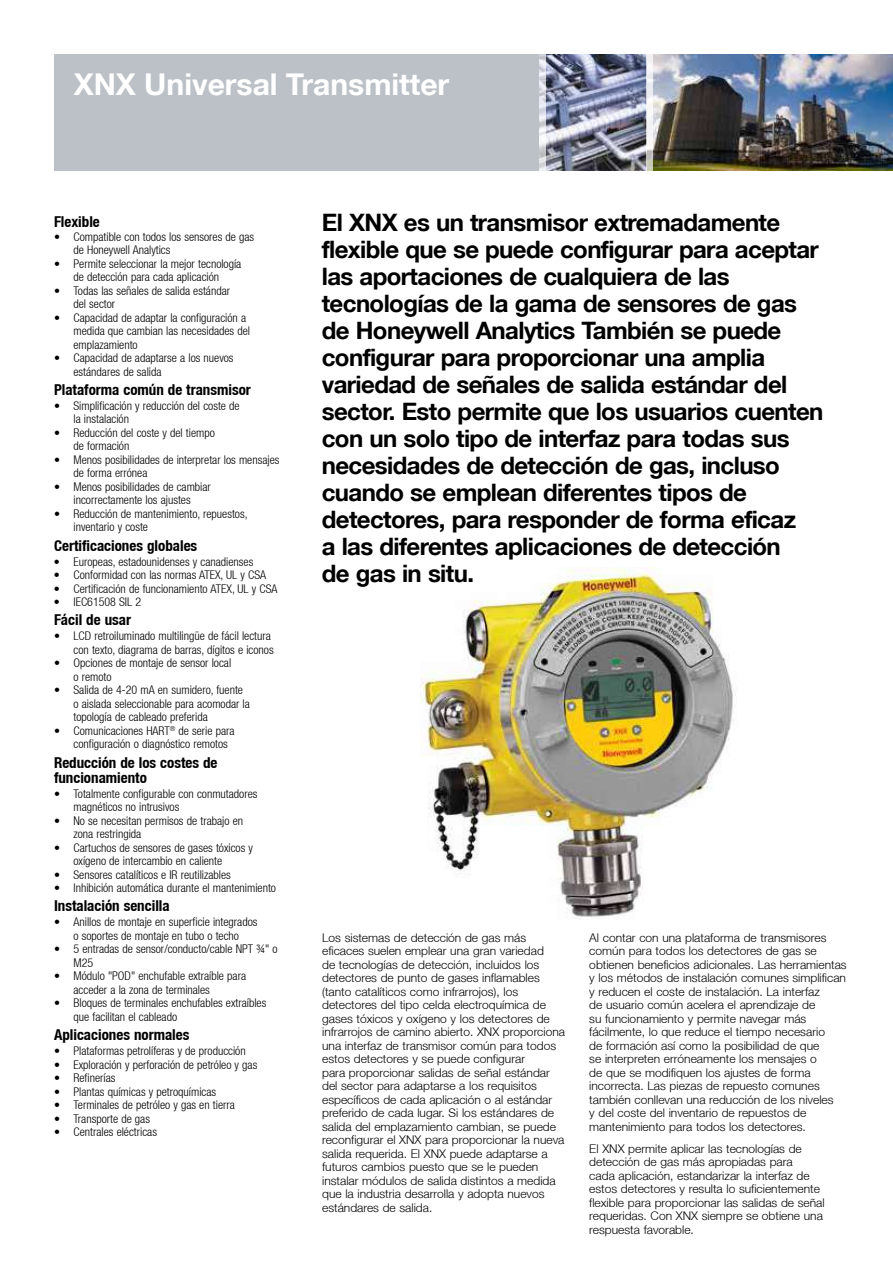
<style>
.page{position:relative;width:893px;height:1263px;background:#fff}
.page>*{position:absolute;margin:0;border:0;box-sizing:border-box;transform-origin:0 0}
.t1{font:700 30px "Helvetica Neue LT";color:#fff}
.t2{font:700 24px/27px "Helvetica Neue LT";letter-spacing:-.025em;color:#000}
.t3{font:700 condensed 15px/15px "Helvetica Neue LT";color:#000}
.t4{font:300 condensed 12px/13.5px "Helvetica Neue LT";color:#000}
.t5{font:300 12px/13.5px "Helvetica Neue LT";color:#000}
</style>
<div class="page">
<img style="left:420px;top:567px;width:316px;height:352px">
<div style="left:54px;top:54px;width:839px;height:116px;background:#bcc0c7"></div>
<img style="left:546px;top:54px;width:347px;height:116px">
<svg style="left:540px;top:54px;width:6px;height:117px"></svg>
<svg style="left:646px;top:54px;width:6px;height:117px"></svg>
<h1 class="t1" style="left:74px;top:66px;width:377px">XNX Universal Transmitter</h1>
<p class="t3" style="left:54px;top:214px;width:47px">Flexible</p>
<p class="t4" style="left:74px;top:229px;width:182px;text-indent:-20px">• Compatible con todos los sensores de gas de Honeywell Analytics</p>
<p class="t4" style="left:54px;top:256px;width:189px;text-align:center">• Permite seleccionar la mejor tecnología de detección para cada aplicación</p>
<p class="t4" style="left:74px;top:283px;width:158px;text-indent:-20px">• Todas las señales de salida estándar del sector</p>
<p class="t4" style="left:74px;top:310px;width:178px;text-indent:-20px">• Capacidad de adaptar la configuración a medida que cambian las necesidades del emplazamiento</p>
<p class="t4" style="left:74px;top:351px;width:162px;text-indent:-20px">• Capacidad de adaptarse a los nuevos estándares de salida</p>
<p class="t3" style="left:54px;top:382px;width:198px">Plataforma común de transmisor</p>
<p class="t4" style="left:74px;top:399px;width:168px;text-indent:-20px">• Simplificación y reducción del coste de la instalación</p>
<p class="t4" style="left:74px;top:426px;width:143px;text-indent:-20px">• Reducción del coste y del tiempo de formación</p>
<p class="t4" style="left:74px;top:453px;width:207px;text-indent:-20px">• Menos posibilidades de interpretar los mensajes de forma errónea</p>
<p class="t4" style="left:54px;top:480px;width:158px;text-align:center">• Menos posibilidades de cambiar incorrectamente los ajustes</p>
<p class="t4" style="left:74px;top:507px;width:176px;text-indent:-20px">• Reducción de mantenimiento, repuestos, inventario y coste</p>
<p class="t3" style="left:54px;top:537px;width:145px">Certificaciones globales</p>
<p class="t4" style="left:54px;top:554px;width:201px">• Europeas, estadounidenses y canadienses</p>
<p class="t4" style="left:54px;top:568px;width:214px">• Conformidad con las normas ATEX, UL y CSA</p>
<p class="t4" style="left:54px;top:581px;width:225px">• Certificación de funcionamiento ATEX, UL y CSA</p>
<p class="t4" style="left:54px;top:595px;width:89px">• IEC61508 SIL 2</p>
<p class="t3" style="left:54px;top:612px;width:79px">Fácil de usar</p>
<p class="t4" style="left:54px;top:629px;width:221px;text-align:right">• LCD retroiluminado multilingüe de fácil lectura con texto, diagrama de barras, dígitos e iconos</p>
<p class="t4" style="left:74px;top:656px;width:159px;text-indent:-20px">• Opciones de montaje de sensor local o remoto</p>
<p class="t4" style="left:74px;top:683px;width:178px;text-indent:-20px">• Salida de 4-20 mA en sumidero, fuente o aislada seleccionable para acomodar la topología de cableado preferida</p>
<p class="t4" style="left:74px;top:724px;width:163px;text-indent:-20px">• Comunicaciones HART<sup>®</sup> de serie para configuración o diagnóstico remotos</p>
<p class="t3" style="left:54px;top:754px;width:165px">Reducción de los costes de funcionamiento</p>
<p class="t4" style="left:74px;top:786px;width:185px;text-indent:-20px">• Totalmente configurable con conmutadores magnéticos no intrusivos</p>
<p class="t4" style="left:74px;top:813px;width:171px;text-indent:-20px">• No se necesitan permisos de trabajo en zona restringida</p>
<p class="t4" style="left:74px;top:840px;width:181px;text-indent:-20px">• Cartuchos de sensores de gases tóxicos y oxígeno de intercambio en caliente</p>
<p class="t4" style="left:54px;top:867px;width:178px">• Sensores catalíticos e IR reutilizables</p>
<p class="t4" style="left:54px;top:881px;width:224px">• Inhibición automática durante el mantenimiento</p>
<p class="t3" style="left:54px;top:898px;width:117px">Instalación sencilla</p>
<p class="t4" style="left:54px;top:915px;width:205px;text-align:center">• Anillos de montaje en superficie integrados o soportes de montaje en tubo o techo</p>
<p class="t4" style="left:74px;top:942px;width:206px;text-indent:-20px">• 5 entradas de sensor/conducto/cable NPT ¾" o<br>M25</p>
<p class="t4" style="left:74px;top:969px;width:174px;text-indent:-20px">• Módulo "POD" enchufable extraíble para acceder a la zona de terminales</p>
<p class="t4" style="left:74px;top:996px;width:194px;text-indent:-20px">• Bloques de terminales enchufables extraíbles que facilitan el cableado</p>
<p class="t3" style="left:54px;top:1027px;width:137px">Aplicaciones normales</p>
<p class="t4" style="left:54px;top:1044px;width:193px">• Plataformas petrolíferas y de producción</p>
<p class="t4" style="left:54px;top:1057px;width:205px">• Exploración y perforación de petróleo y gas</p>
<p class="t4" style="left:54px;top:1071px;width:63px">• Refinerías</p>
<p class="t4" style="left:54px;top:1084px;width:164px">• Plantas químicas y petroquímicas</p>
<p class="t4" style="left:54px;top:1098px;width:182px">• Terminales de petróleo y gas en tierra</p>
<p class="t4" style="left:54px;top:1111px;width:98px">• Transporte de gas</p>
<p class="t4" style="left:54px;top:1125px;width:105px">• Centrales eléctricas</p>
<p class="t2" style="left:322px;top:208px;width:503px">El XNX es un transmisor extremadamente flexible que se puede configurar para aceptar las aportaciones de cualquiera de las tecnologías de la gama de sensores de gas de Honeywell Analytics También se puede configurar para proporcionar una amplia variedad de señales de salida estándar del sector. Esto permite que los usuarios cuenten con un solo tipo de interfaz para todas sus necesidades de detección de gas, incluso cuando se emplean diferentes tipos de detectores, para responder de forma eficaz<br>a las diferentes aplicaciones de detección<br>de gas in situ.</p>
<p class="t5" style="left:322px;top:930px;width:244px">Los sistemas de detección de gas más eficaces suelen emplear una gran variedad<br>de tecnologías de detección, incluidos los detectores de punto de gases inflamables (tanto catalíticos como infrarrojos), los detectores del tipo celda electroquímica de gases tóxicos y oxígeno y los detectores de infrarrojos de camino abierto. XNX proporciona una interfaz de transmisor común para todos estos detectores y se puede configurar<br>para proporcionar salidas de señal estándar del sector para adaptarse a los requisitos específicos de cada aplicación o al estándar preferido de cada lugar. Si los estándares de salida del emplazamiento cambian, se puede reconfigurar el XNX para proporcionar la nueva salida requerida. El XNX puede adaptarse a futuros cambios puesto que se le pueden instalar módulos de salida distintos a medida que la industria desarrolla y adopta nuevos estándares de salida.</p>
<p class="t5" style="left:589px;top:930px;width:259px">Al contar con una plataforma de transmisores común para todos los detectores de gas se obtienen beneficios adicionales. Las herramientas y los métodos de instalación comunes simplifican y reducen el coste de instalación. La interfaz<br>de usuario común acelera el aprendizaje de<br>su funcionamiento y permite navegar más fácilmente, lo que reduce el tiempo necesario<br>de formación así como la posibilidad de que<br>se interpreten erróneamente los mensajes o<br>de que se modifiquen los ajustes de forma incorrecta. Las piezas de repuesto comunes también conllevan una reducción de los niveles<br>y del coste del inventario de repuestos de mantenimiento para todos los detectores.</p>
<p class="t5" style="left:589px;top:1141px;width:237px">El XNX permite aplicar las tecnologías de detección de gas más apropiadas para<br>cada aplicación, estandarizar la interfaz de estos detectores y resulta lo suficientemente flexible para proporcionar las salidas de señal requeridas. Con XNX siempre se obtiene una respuesta favorable.</p>
</div>
